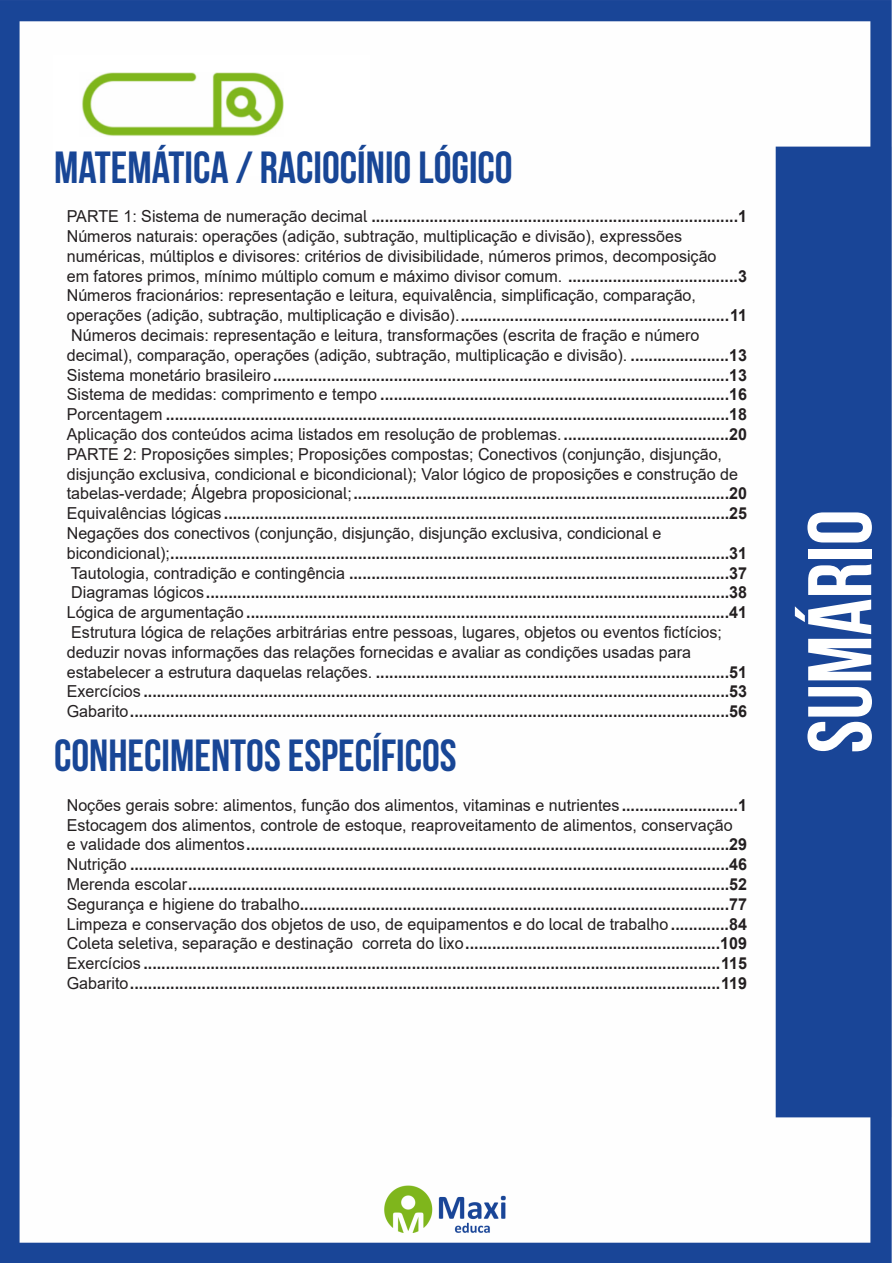
<style>
.page{position:relative;width:893px;height:1263px;background:#fff}
.page>*{position:absolute;margin:0;border:0;box-sizing:border-box;transform-origin:0 0}
.t1{font:700 90px "Bebas Neue";color:#fff}
.t2{font:700 45px "Bebas Neue";color:#184696}
.Titulo{font:700 16.5px "Arial";color:#231f20}
.Titulo-2{font:16.5px "Arial";color:#231f20}
.s1{font-weight:400}
.s2{font-weight:700}
</style>
<div class="page">
<img style="left:0;top:0;width:892px;height:1263px">
<div style="left:53px;top:55px;width:317px;height:121px;background:#fff"></div>
<img style="left:82px;top:72px;width:201px;height:64px">
<p class="t2" style="left:54px;top:142px;width:460px">MATEMÁTICA / RACIOCÍNIO LÓGICO</p>
<p class="Titulo" style="left:67px;top:205px;width:682px"><span class="s1">PARTE 1: Sistema de numeração decimal</span> ..................................................................................1</p>
<p class="Titulo-2" style="left:67px;top:225px;width:617px">Números naturais: operações (adição, subtração, multiplicação e divisão), expressões</p>
<p class="Titulo-2" style="left:67px;top:245px;width:651px">numéricas, múltiplos e divisores: critérios de divisibilidade, números primos, decomposição</p>
<p class="Titulo-2" style="left:67px;top:264px;width:682px">em fatores primos, mínimo múltiplo comum e máximo divisor comum. <span class="s2">......................................3</span></p>
<p class="Titulo-2" style="left:67px;top:284px;width:631px">Números fracionários: representação e leitura, equivalência, simplificação, comparação,</p>
<p class="Titulo" style="left:67px;top:304px;width:682px"><span class="s1">operações (adição, subtração, multiplicação e divisão).</span>............................................................11</p>
<p class="Titulo-2" style="left:71px;top:324px;width:630px">Números decimais: representação e leitura, transformações (escrita de fração e número</p>
<p class="Titulo-2" style="left:67px;top:344px;width:682px">decimal), comparação, operações (adição, subtração, multiplicação e divisão). <span class="s2">......................13</span></p>
<p class="Titulo" style="left:67px;top:363px;width:682px"><span class="s1">Sistema monetário brasileiro</span>......................................................................................................13</p>
<p class="Titulo" style="left:67px;top:383px;width:682px"><span class="s1">Sistema de medidas: comprimento e tempo</span> ..............................................................................16</p>
<p class="Titulo" style="left:67px;top:403px;width:682px"><span class="s1">Porcentagem</span> ..............................................................................................................................18</p>
<p class="Titulo-2" style="left:67px;top:423px;width:682px">Aplicação dos conteúdos acima listados em resolução de problemas.<span class="s2">.....................................20</span></p>
<p class="Titulo-2" style="left:67px;top:443px;width:657px">PARTE 2: Proposições simples; Proposições compostas; Conectivos (conjunção, disjunção,</p>
<p class="Titulo-2" style="left:67px;top:462px;width:673px">disjunção exclusiva, condicional e bicondicional); Valor lógico de proposições e construção de</p>
<p class="Titulo" style="left:67px;top:482px;width:682px"><span class="s1">tabelas-verdade; Álgebra proposicional;</span>....................................................................................20</p>
<p class="Titulo" style="left:67px;top:502px;width:682px"><span class="s1">Equivalências lógicas</span> .................................................................................................................25</p>
<p class="Titulo-2" style="left:67px;top:522px;width:596px">Negações dos conectivos (conjunção, disjunção, disjunção exclusiva, condicional e</p>
<p class="Titulo" style="left:67px;top:541px;width:682px"><span class="s1">bicondicional);</span>.............................................................................................................................31</p>
<p class="Titulo" style="left:71px;top:561px;width:678px"><span class="s1">Tautologia, contradição e contingência</span> .....................................................................................37</p>
<p class="Titulo" style="left:71px;top:581px;width:677px"><span class="s1">Diagramas lógicos</span>.....................................................................................................................38</p>
<p class="Titulo" style="left:67px;top:601px;width:682px"><span class="s1">Lógica de argumentação</span> ............................................................................................................41</p>
<p class="Titulo-2" style="left:71px;top:621px;width:652px">Estrutura lógica de relações arbitrárias entre pessoas, lugares, objetos ou eventos fictícios;</p>
<p class="Titulo-2" style="left:67px;top:641px;width:626px">deduzir novas informações das relações fornecidas e avaliar as condições usadas para</p>
<p class="Titulo" style="left:67px;top:660px;width:682px"><span class="s1">estabelecer a estrutura daquelas relações.</span> ...............................................................................51</p>
<p class="Titulo" style="left:67px;top:680px;width:682px"><span class="s1">Exercícios</span> ...................................................................................................................................53</p>
<p class="Titulo" style="left:67px;top:700px;width:682px"><span class="s1">Gabarito</span>......................................................................................................................................56</p>
<p class="t2" style="left:54px;top:731px;width:404px">CONHECIMENTOS ESPECÍFICOS</p>
<p class="Titulo-2" style="left:67px;top:794px;width:682px">Noções gerais sobre: alimentos, função dos alimentos, vitaminas e nutrientes <span class="s2">..........................1</span></p>
<p class="Titulo-2" style="left:67px;top:813px;width:667px">Estocagem dos alimentos, controle de estoque, reaproveitamento de alimentos, conservação</p>
<p class="Titulo" style="left:67px;top:833px;width:682px"><span class="s1">e validade dos alimentos</span>............................................................................................................29</p>
<p class="Titulo" style="left:67px;top:853px;width:682px"><span class="s1">Nutrição</span> ......................................................................................................................................46</p>
<p class="Titulo" style="left:67px;top:873px;width:682px"><span class="s1">Merenda escolar</span>.........................................................................................................................52</p>
<p class="Titulo" style="left:67px;top:892px;width:682px"><span class="s1">Segurança e higiene do trabalho</span>................................................................................................77</p>
<p class="Titulo-2" style="left:67px;top:912px;width:682px">Limpeza e conservação dos objetos de uso, de equipamentos e do local de trabalho <span class="s2">.............84</span></p>
<p class="Titulo" style="left:67px;top:932px;width:682px"><span class="s1">Coleta seletiva, separação e destinação correta do lixo</span>.........................................................109</p>
<p class="Titulo" style="left:67px;top:952px;width:682px"><span class="s1">Exercícios</span> .................................................................................................................................115</p>
<p class="Titulo" style="left:67px;top:972px;width:682px"><span class="s1">Gabarito</span>....................................................................................................................................119</p>
<h1 class="t1" style="left:791px;top:753px;width:245px;rotate:-90deg">SUMÁRIO</h1>
</div>
